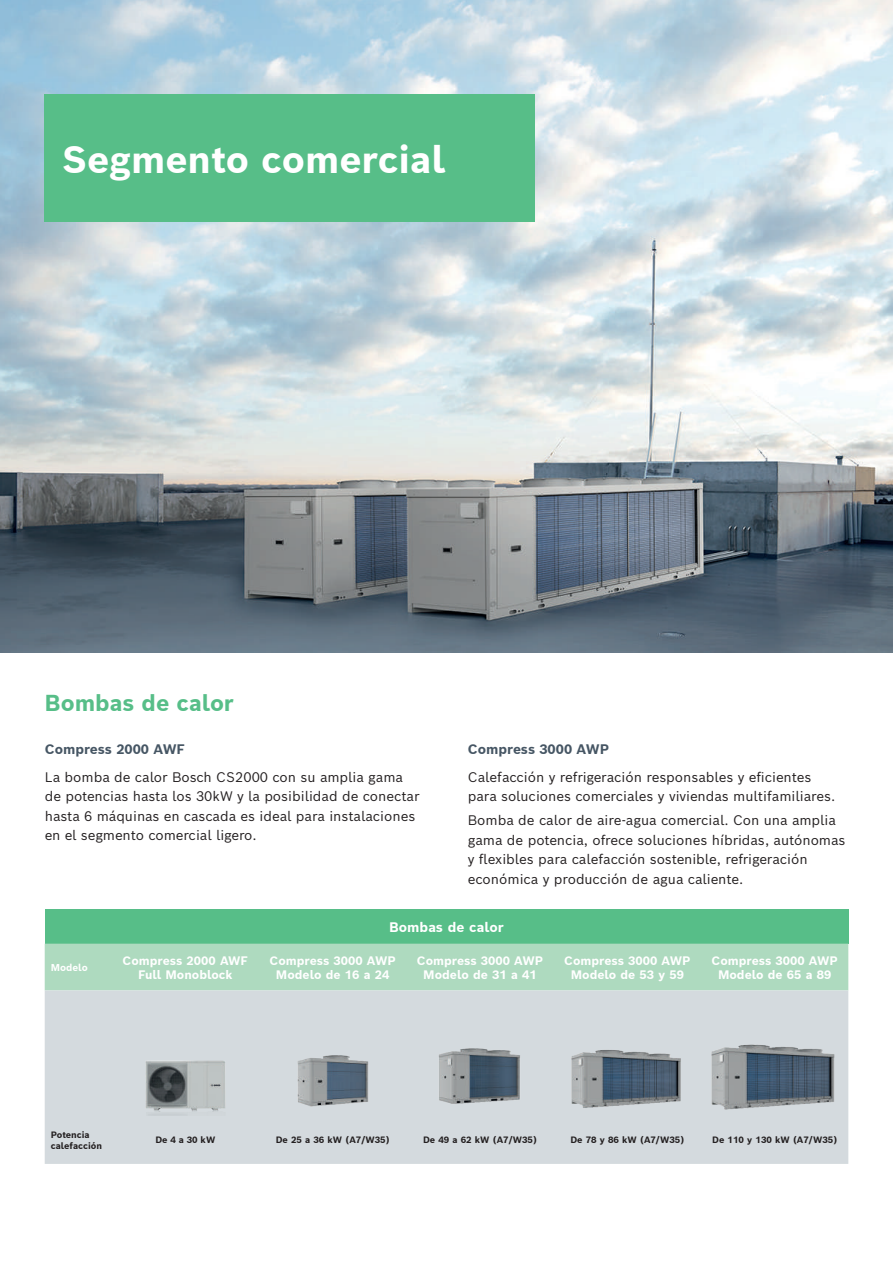
<style>
.page{position:relative;width:893px;height:1263px;background:#fff}
.page>*{position:absolute;margin:0;border:0;box-sizing:border-box;transform-origin:0 0}
.t1{font:700 37.5px "Bosch Sans";color:#fff}
.t2{font:700 22.5px "Bosch Sans";letter-spacing:-.005em;color:#57be88}
.t3{font:13.5px/19.5px "Bosch Sans";color:#231f20}
.t4{font:700 13.5px "Bosch Sans";color:#465664}
.t5{font:700 13.5px "Bosch Sans";color:#fff}
.t6{font:700 12px/14.4px "Bosch Sans";color:#fff;text-align:center}
.t7{font:700 9.75px "Bosch Sans";color:#fff}
.t8{font:700 9px/10.8px "Bosch Sans";color:#231f20}
</style>
<div class="page">
<img style="left:0;top:0;width:893px;height:653px">
<div style="left:45px;top:95px;width:490px;height:127px;background:#57be88"></div>
<div style="left:45px;top:910px;width:803px;height:34px;background:#57be88"></div>
<div style="left:45px;top:944px;width:803px;height:46px;background:#aedabf"></div>
<div style="left:45px;top:990px;width:803px;height:174px;background:#d4dade"></div>
<img style="left:145px;top:1060px;width:80px;height:55px">
<img style="left:294px;top:1042px;width:78px;height:73px">
<img style="left:436px;top:1033px;width:87px;height:82px">
<img style="left:563px;top:1035px;width:129px;height:80px">
<img style="left:702px;top:1027px;width:145px;height:88px">
<h1 class="t1" style="left:63px;top:135px;width:384px">Segmento comercial</h1>
<h2 class="t2" style="left:45px;top:688px;width:191px">Bombas de calor</h2>
<p class="t4" style="left:45px;top:740px;width:142px">Compress 2000 AWF</p>
<p class="t3" style="left:45px;top:766px;width:376px">La bomba de calor Bosch CS2000 con su amplia gama de potencias hasta los 30kW y la posibilidad de conectar hasta 6 máquinas en cascada es ideal para instalaciones en el segmento comercial ligero.</p>
<p class="t4" style="left:468px;top:740px;width:143px">Compress 3000 AWP</p>
<p class="t3" style="left:468px;top:766px;width:369px">Calefacción y refrigeración responsables y eficientes para soluciones comerciales y viviendas multifamiliares.</p>
<p class="t3" style="left:468px;top:809px;width:379px">Bomba de calor de aire-agua comercial. Con una amplia gama de potencia, ofrece soluciones híbridas, autónomas y flexibles para calefacción sostenible, refrigeración económica y producción de agua caliente.</p>
<p class="t5" style="left:389px;top:918px;width:116px">Bombas de calor</p>
<p class="t7" style="left:51px;top:961px;width:39px">Modelo</p>
<p class="t6" style="left:123px;top:953px;width:127px">Compress 2000 AWF<br>Full Monoblock</p>
<p class="t6" style="left:270px;top:953px;width:128px">Compress 3000 AWP<br>Modelo de 16 a 24</p>
<p class="t6" style="left:417px;top:953px;width:128px">Compress 3000 AWP<br>Modelo de 31 a 41</p>
<p class="t6" style="left:564px;top:953px;width:128px">Compress 3000 AWP<br>Modelo de 53 y 59</p>
<p class="t6" style="left:711px;top:953px;width:128px">Compress 3000 AWP<br>Modelo de 65 a 89</p>
<p class="t8" style="left:51px;top:1129px;width:53px">Potencia calefacción</p>
<p class="t8" style="left:155px;top:1134px;width:61px">De 4 a 30 kW</p>
<p class="t8" style="left:276px;top:1134px;width:115px">De 25 a 36 kW (A7/W35)</p>
<p class="t8" style="left:423px;top:1134px;width:115px">De 49 a 62 kW (A7/W35)</p>
<p class="t8" style="left:570px;top:1134px;width:115px">De 78 y 86 kW (A7/W35)</p>
<p class="t8" style="left:712px;top:1134px;width:127px">De 110 y 130 kW (A7/W35)</p>
</div>
